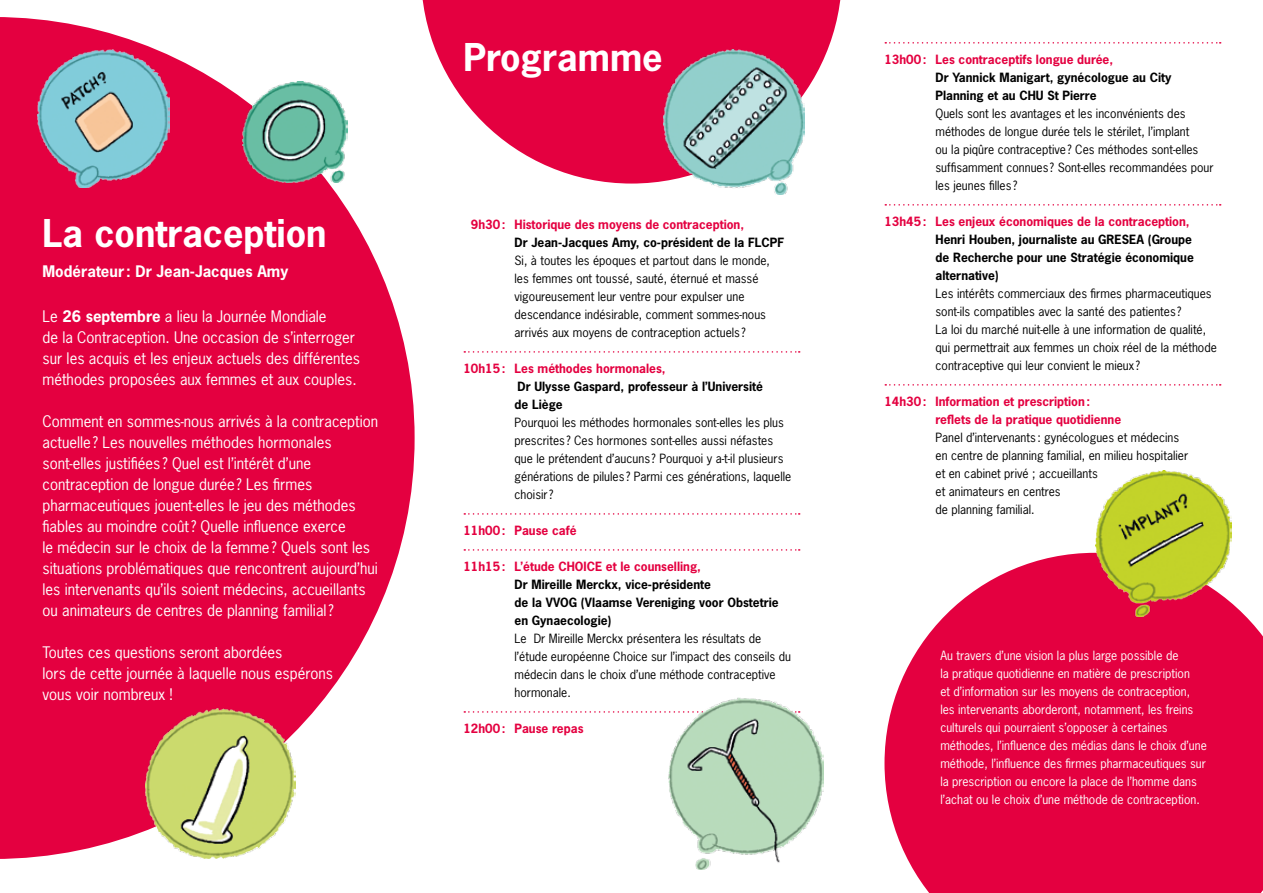
<style>
.page{position:relative;width:1263px;height:893px;background:#fff}
.page>*{position:absolute;margin:0;border:0;box-sizing:border-box;transform-origin:0 0}
.t1{font:700 36px "News Gothic Std";color:#fff}
.t2{font:15px/21px "News Gothic Std";color:#fff}
.t3{font:700 15px "News Gothic Std";color:#fff}
.t4{font:12px/18px "News Gothic Std";color:#000}
.t5{font:12px/18px "News Gothic Std";color:#fff}
.t6{font:700 12px/18px "News Gothic Std";color:#000}
.t7{font:700 12px/18px "News Gothic Std";color:#e40040}
.s1{font-weight:700}
</style>
<div class="page">
<svg style="left:0;top:17px;width:415px;height:842px;fill:#e40040"></svg>
<svg style="left:464px;top:351px;width:336px;height:2px"></svg>
<svg style="left:464px;top:513px;width:336px;height:2px"></svg>
<svg style="left:464px;top:549px;width:336px;height:2px"></svg>
<svg style="left:464px;top:711px;width:202px;height:2px"></svg>
<svg style="left:885px;top:42px;width:336px;height:2px"></svg>
<svg style="left:885px;top:204px;width:336px;height:2px"></svg>
<svg style="left:885px;top:384px;width:336px;height:2px"></svg>
<svg style="left:422px;top:0;width:419px;height:184px;fill:#e40040"></svg>
<svg style="left:884px;top:553px;width:379px;height:340px;background:#e71c55"></svg>
<img style="left:38px;top:50px;width:131px;height:137px">
<img style="left:243px;top:81px;width:104px;height:101px">
<img style="left:145px;top:708px;width:150px;height:151px">
<img style="left:663px;top:50px;width:141px;height:144px">
<img style="left:668px;top:698px;width:155px;height:171px">
<img style="left:1095px;top:470px;width:136px;height:147px">
<h1 class="t1" style="left:43px;top:210px;width:286px">La contraception</h1>
<p class="t3" style="left:43px;top:261px;width:247px">Modérateur : Dr Jean-Jacques Amy</p>
<p class="t2" style="left:43px;top:306px;width:319px">Le <span class="s1">26 septembre</span> a lieu la Journée Mondiale<br>de la Contraception. Une occasion de s’interroger sur les acquis et les enjeux actuels des différentes méthodes proposées aux femmes et aux couples.</p>
<p class="t2" style="left:43px;top:411px;width:337px">Comment en sommes-nous arrivés à la contraception actuelle? Les nouvelles méthodes hormonales sont-elles justifiées ? Quel est l’intérêt d’une contraception de longue durée? Les firmes pharmaceutiques jouent-elles le jeu des méthodes fiables au moindre coût? Quelle influence exerce<br>le médecin sur le choix de la femme? Quels sont les situations problématiques que rencontrent aujourd’hui les intervenants qu’ils soient médecins, accueillants ou animateurs de centres de planning familial?</p>
<p class="t2" style="left:43px;top:642px;width:292px">Toutes ces questions seront abordées<br>lors de cette journée à laquelle nous espérons vous voir nombreux !</p>
<h1 class="t1" style="left:463px;top:33px;width:201px">Programme</h1>
<p class="t7" style="left:471px;top:216px;width:275px">9h30: Historique des moyens de contraception,</p>
<p class="t6" style="left:514px;top:234px;width:271px">Dr Jean-Jacques Amy, co-président de la FLCPF</p>
<p class="t4" style="left:514px;top:252px;width:257px">Si, à toutes les époques et partout dans le monde, les femmes ont toussé, sauté, éternué et massé vigoureusement leur ventre pour expulser une descendance indésirable, comment sommes-nous arrivés aux moyens de contraception actuels ?</p>
<p class="t7" style="left:463px;top:360px;width:204px">10h15: Les méthodes hormonales,</p>
<p class="t6" style="left:514px;top:378px;width:250px">Dr Ulysse Gaspard, professeur à l’Université de Liège</p>
<p class="t4" style="left:514px;top:414px;width:278px">Pourquoi les méthodes hormonales sont-elles les plus prescrites ? Ces hormones sont-elles aussi néfastes que le prétendent d’aucuns ? Pourquoi y a-t-il plusieurs générations de pilules ? Parmi ces générations, laquelle choisir?</p>
<p class="t7" style="left:463px;top:522px;width:115px">11h00: Pause café</p>
<p class="t7" style="left:463px;top:558px;width:239px">11h15: L’étude CHOICE et le counselling,</p>
<p class="t6" style="left:514px;top:576px;width:266px">Dr Mireille Merckx, vice-présidente<br>de la VVOG (Vlaamse Vereniging voor Obstetrie en Gynaecologie)</p>
<p class="t4" style="left:514px;top:630px;width:278px">Le Dr Mireille Merckx présentera les résultats de l’étude européenne Choice sur l’impact des conseils du médecin dans le choix d’une méthode contraceptive hormonale.</p>
<p class="t7" style="left:463px;top:720px;width:121px">12h00: Pause repas</p>
<p class="t7" style="left:884px;top:51px;width:230px">13h00: Les contraceptifs longue durée,</p>
<p class="t6" style="left:935px;top:69px;width:237px">Dr Yannick Manigart, gynécologue au City<br>Planning et au CHU St Pierre</p>
<p class="t4" style="left:935px;top:105px;width:280px">Quels sont les avantages et les inconvénients des méthodes de longue durée tels le stérilet, l’implant<br>ou la piqûre contraceptive? Ces méthodes sont-elles suffisamment connues ? Sont-elles recommandées pour les jeunes filles ?</p>
<p class="t7" style="left:884px;top:213px;width:307px">13h45: Les enjeux économiques de la contraception,</p>
<p class="t6" style="left:935px;top:231px;width:260px">Henri Houben, journaliste au GRESEA (Groupe de Recherche pour une Stratégie économique alternative)</p>
<p class="t4" style="left:935px;top:285px;width:283px">Les intérêts commerciaux des firmes pharmaceutiques sont-ils compatibles avec la santé des patientes ?<br>La loi du marché nuit-elle à une information de qualité, qui permettrait aux femmes un choix réel de la méthode contraceptive qui leur convient le mieux ?</p>
<p class="t7" style="left:935px;top:393px;width:187px;text-indent:-51px">14h30: Information et prescription: reflets de la pratique quotidienne</p>
<p class="t4" style="left:935px;top:429px;width:254px">Panel d’intervenants : gynécologues et médecins en centre de planning familial, en milieu hospitalier et en cabinet privé ; accueillants<br>et animateurs en centres<br>de planning familial.</p>
<p class="t5" style="left:940px;top:646px;width:268px">Au travers d’une vision la plus large possible de<br>la pratique quotidienne en matière de prescription<br>et d’information sur les moyens de contraception, les intervenants aborderont, notamment, les freins culturels qui pourraient s’opposer à certaines méthodes, l’influence des médias dans le choix d’une méthode, l’influence des firmes pharmaceutiques sur la prescription ou encore la place de l’homme dans l’achat ou le choix d’une méthode de contraception.</p>
</div>
